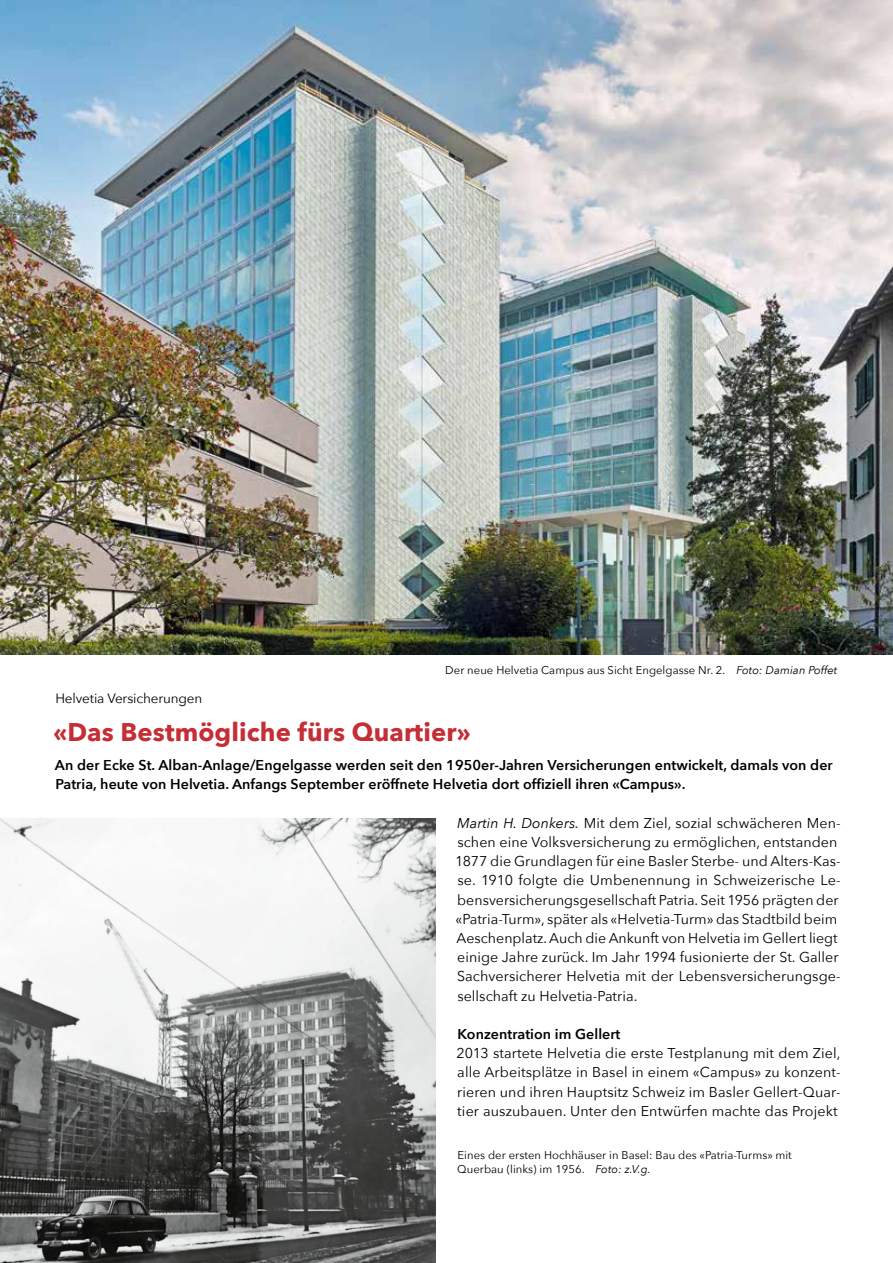
<style>
.page{position:relative;width:893px;height:1263px;background:#fff}
.page>*{position:absolute;margin:0;border:0;box-sizing:border-box;transform-origin:0 0}
.t1{font:700 25.5px "Avenir Next";letter-spacing:.005em;color:#c62e36}
.t2{font:14.25px/19.2px "Avenir Next";letter-spacing:.005em;color:#000}
.t3{font:600 14.25px/19.2px "Avenir Next";letter-spacing:.005em;color:#000}
.t4{font:13.5px "Avenir Next";letter-spacing:-.01em;color:#000}
.t5{font:11.25px/14.2px "Avenir Next";letter-spacing:.005em;color:#000}
.s1{font-style:italic}
</style>
<div class="page">
<img style="left:0;top:818px;width:436px;height:445px">
<img style="left:0;top:0;width:893px;height:655px">
<p class="t5" style="left:445px;top:663px;width:394px">Der neue Helvetia Campus aus Sicht Engelgasse Nr. 2. <span class="s1">Foto: Damian Poffet</span></p>
<p class="t4" style="left:55px;top:687px;width:148px">Helvetia Versicherungen</p>
<h1 class="t1" style="left:53px;top:710px;width:419px">«Das Bestmögliche fürs Quartier»</h1>
<p class="t3" style="left:55px;top:755px;width:779px">An der Ecke St. Alban-Anlage/Engelgasse werden seit den 1950er-Jahren Versicherungen entwickelt, damals von der<br>Patria, heute von Helvetia. Anfangs September eröffnete Helvetia dort offiziell ihren «Campus».</p>
<p class="t2" style="left:455px;top:812px;width:387px"><span class="s1">Martin H. Donkers.</span> Mit dem Ziel, sozial schwächeren Men&shy;schen eine Volksversicherung zu ermöglichen, entstanden 1877 die Grundlagen für eine Basler Sterbe- und Alters-Kas&shy;se. 1910 folgte die Umbenennung in Schweizerische Le&shy;bensversicherungsgesellschaft Patria. Seit 1956 prägten der «Patria-Turm», später als «Helvetia-Turm» das Stadtbild beim Aeschenplatz. Auch die Ankunft von Helvetia im Gellert liegt einige Jahre zurück. Im Jahr 1994 fusionierte der St. Galler Sachversicherer Helvetia mit der Lebensversicherungsge&shy;sellschaft zu Helvetia-Patria.</p>
<p class="t3" style="left:457px;top:1024px;width:165px">Konzentration im Gellert</p>
<p class="t2" style="left:457px;top:1043px;width:386px;text-align:justify">2013 startete Helvetia die erste Testplanung mit dem Ziel, alle Arbeitsplätze in Basel in einem «Campus» zu konzent&shy;rieren und ihren Hauptsitz Schweiz im Basler Gellert-Quar&shy;tier auszubauen. Unter den Entwürfen machte das Projekt</p>
<p class="t5" style="left:457px;top:1147px;width:336px">Eines der ersten Hochhäuser in Basel: Bau des «Patria-Turms» mit<br>Querbau (links) im 1956. <span class="s1">Foto: z.V.g.</span></p>
</div>
